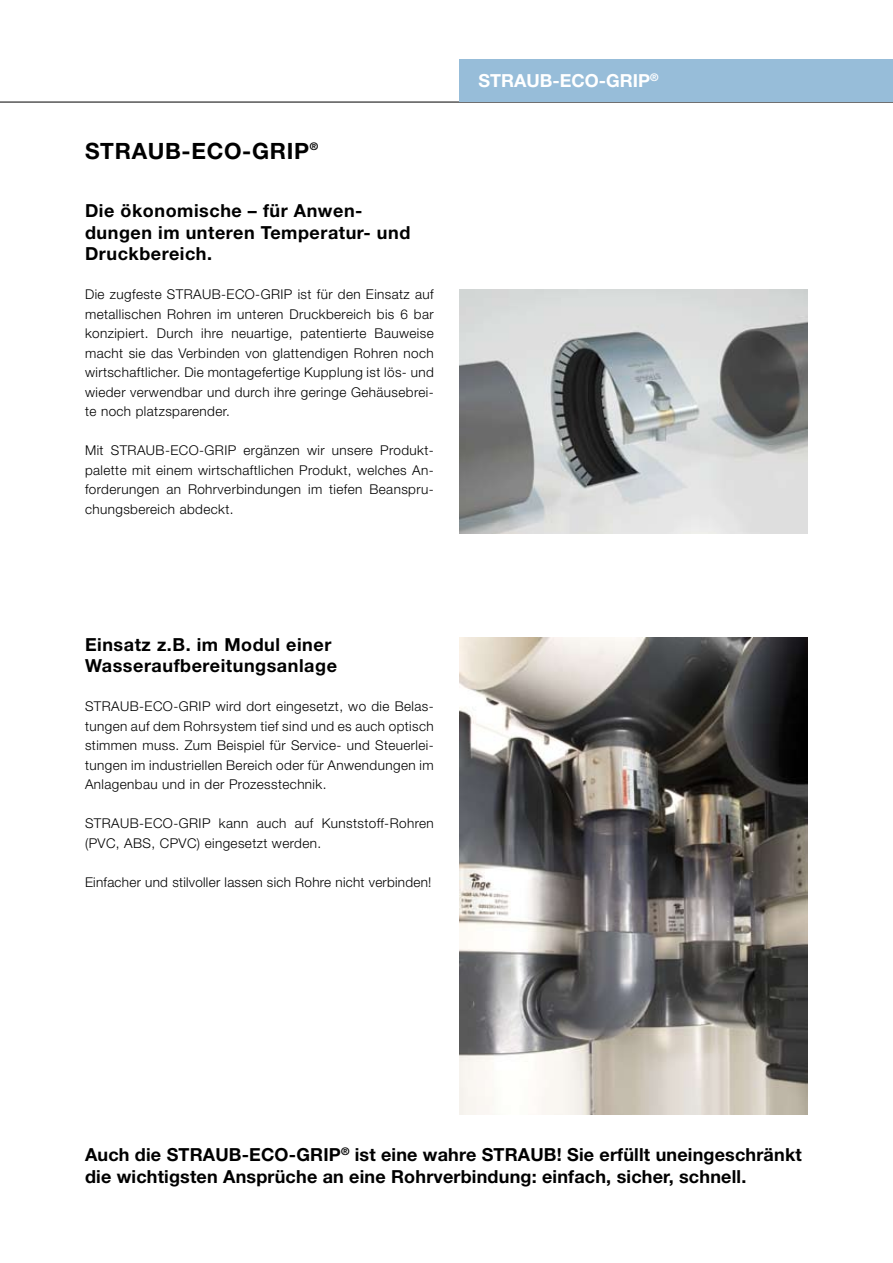
<style>
.page{position:relative;width:893px;height:1263px;background:#fff}
.page>*{position:absolute;margin:0;border:0;box-sizing:border-box;transform-origin:0 0}
.t1{font:700 22.5px "Helvetica Neue LT Std";letter-spacing:.03em;color:#000}
.t2{font:700 18px/21.6px "Helvetica Neue LT Std";letter-spacing:.01em;color:#000}
.t3{font:700 18px/21.6px "Helvetica Neue LT Std";letter-spacing:.03em;color:#000}
.t4{font:700 18px "Helvetica Neue LT Std";color:#fff}
.t5{font:300 13.5px/19.5px "Helvetica Neue LT Std";letter-spacing:.03em;color:#000;text-align:justify}
</style>
<div class="page">
<hr style="left:0;top:102px;width:893px;height:1px;background:#000">
<div style="left:459px;top:60px;width:434px;height:42px;background:#97bdd9"></div>
<img style="left:459px;top:638px;width:349px;height:476px">
<img style="left:459px;top:289px;width:349px;height:245px">
<h1 class="t1" style="left:85px;top:137px;width:235px">STRAUB-ECO-GRIP<sup>®</sup></h1>
<h2 class="t3" style="left:85px;top:199px;width:327px">Die ökonomische – für Anwen&shy;dungen im unteren Temperatur- und<br>Druckbereich.</h2>
<p class="t5" style="left:85px;top:284px;width:350px">Die zugfeste STRAUB-ECO-GRIP ist für den Einsatz auf metallischen Rohren im unteren Druckbereich bis 6 bar konzipiert. Durch ihre neuartige, patentierte Bauweise macht sie das Verbinden von glattendigen Rohren noch wirtschaftlicher. Die montagefertige Kupplung ist lös- und wieder verwendbar und durch ihre geringe Gehäusebrei&shy;te noch platzsparender.</p>
<p class="t5" style="left:85px;top:440px;width:350px">Mit STRAUB-ECO-GRIP ergänzen wir unsere Produkt&shy;palette mit einem wirtschaftlichen Produkt, welches An&shy;forderungen an Rohrverbindungen im tiefen Beanspru&shy;chungsbereich abdeckt.</p>
<h2 class="t4" style="left:478px;top:70px;width:182px">STRAUB-ECO-GRIP<sup>®</sup></h2>
<h2 class="t3" style="left:85px;top:633px;width:253px">Einsatz z.B. im Modul einer<br>Wasseraufbereitungsanlage</h2>
<p class="t5" style="left:85px;top:696px;width:350px">STRAUB-ECO-GRIP wird dort eingesetzt, wo die Belas&shy;tungen auf dem Rohrsystem tief sind und es auch optisch stimmen muss. Zum Beispiel für Service- und Steuerlei&shy;tungen im industriellen Bereich oder für Anwendungen im Anlagenbau und in der Prozesstechnik.</p>
<p class="t5" style="left:85px;top:813px;width:350px">STRAUB-ECO-GRIP kann auch auf Kunststoff-Rohren (PVC, ABS, CPVC) eingesetzt werden.</p>
<p class="t5" style="left:85px;top:872px;width:348px">Einfacher und stilvoller lassen sich Rohre nicht verbinden!</p>
<h2 class="t2" style="left:85px;top:1143px;width:718px">Auch die STRAUB-ECO-GRIP<sup>®</sup> ist eine wahre STRAUB! Sie erfüllt uneingeschränkt die wichtigsten Ansprüche an eine Rohrverbindung: einfach, sicher, schnell.</h2>
</div>
